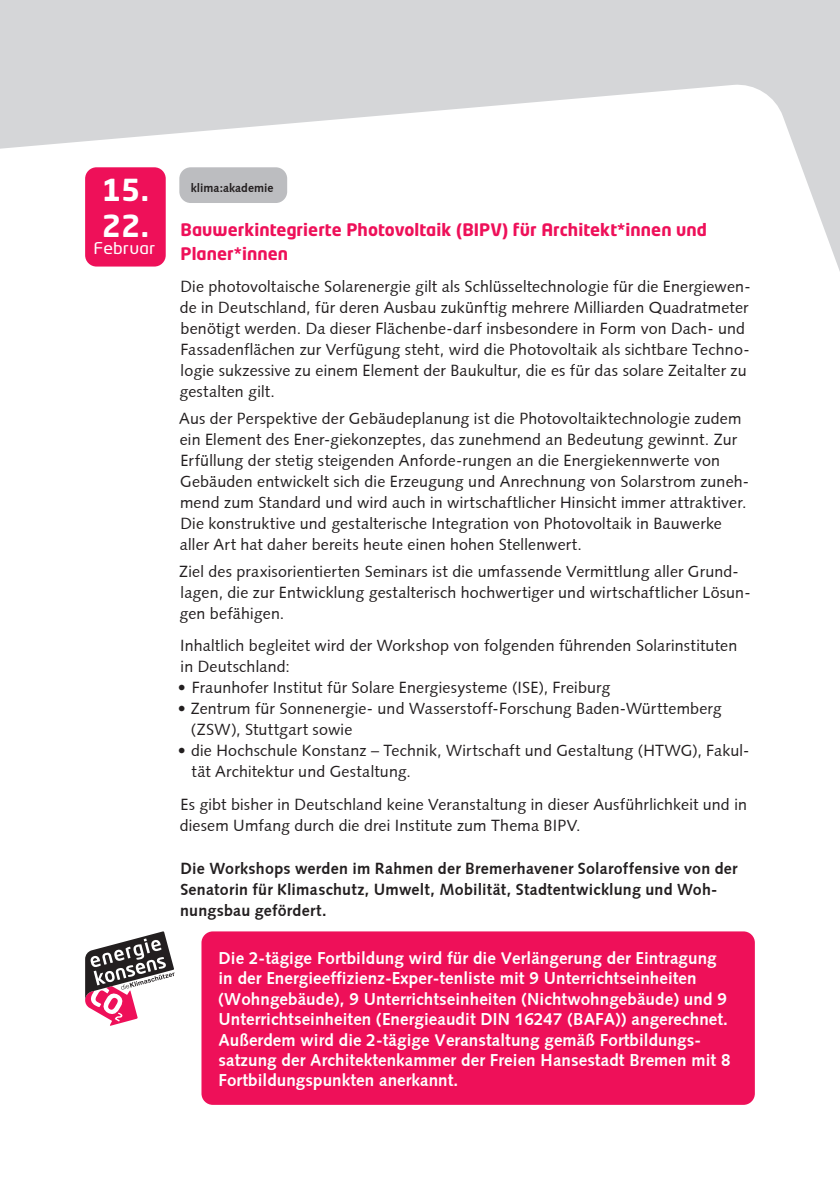
<style>
.page{position:relative;width:840px;height:1191px;background:#fff}
.page>*{position:absolute;margin:0;border:0;box-sizing:border-box;transform-origin:0 0}
.t1{font:700 30px "Neo Tech Std";color:#fff}
.t2{font:17px/20.4px "Syntaxbold";letter-spacing:.005em;color:#fff}
.t3{font:700 17px/24px "Neo Tech Std";letter-spacing:.005em;color:#ee1059}
.t4{font:16px/21px "Syntaxroman";letter-spacing:.01em;color:#231f20}
.t5{font:16px/21px "Syntaxbold";letter-spacing:.015em;color:#231f20}
.t6{font:16px "Neo Tech Std";letter-spacing:.005em;color:#fff;scale:1.11 1}
.t7{font:12px "Syntaxbold";letter-spacing:.005em;color:#231f20}
</style>
<div class="page">
<div style="left:0;top:0;width:839px;height:285px;background:#d5d6d8"></div>
<svg style="left:0;top:84px;width:839px;height:201px;fill:#fff"></svg>
<svg style="left:85px;top:931px;width:89px;height:94px"></svg>
<div style="left:179px;top:167px;width:108px;height:36px;background:#bcbdc0;border-radius:11px"></div>
<div style="left:85px;top:167px;width:81px;height:99px;background:#ee1059;border-radius:11px"></div>
<div style="left:201px;top:931px;width:553px;height:173px;background:#ee1059;border-radius:11px"></div>
<p class="t1" style="left:102px;top:170px;width:49px">15.</p>
<p class="t1" style="left:102px;top:206px;width:49px">22.</p>
<p class="t6" style="left:94px;top:238px;width:57px">Februar</p>
<p class="t7" style="left:190px;top:181px;width:84px">klima:akademie</p>
<p class="t3" style="left:180px;top:217px;width:527px">Bauwerkintegrierte Photovoltaik (BIPV) für Architekt*innen und<br>Planer*innen</p>
<p class="t4" style="left:179px;top:276px;width:572px">Die photovoltaische Solarenergie gilt als Schlüsseltechnologie für die Energiewen&shy;de in Deutschland, für deren Ausbau zukünftig mehrere Milliarden Quadratmeter benötigt werden. Da dieser Flächenbe-darf insbesondere in Form von Dach- und Fassadenflächen zur Verfügung steht, wird die Photovoltaik als sichtbare Techno&shy;logie sukzessive zu einem Element der Baukultur, die es für das solare Zeitalter zu gestalten gilt.</p>
<p class="t4" style="left:179px;top:408px;width:571px">Aus der Perspektive der Gebäudeplanung ist die Photovoltaiktechnologie zudem ein Element des Ener-giekonzeptes, das zunehmend an Bedeutung gewinnt. Zur Erfüllung der stetig steigenden Anforde-rungen an die Energiekennwerte von Gebäuden entwickelt sich die Erzeugung und Anrechnung von Solarstrom zuneh&shy;mend zum Standard und wird auch in wirtschaftlicher Hinsicht immer attraktiver.<br>Die konstruktive und gestalterische Integration von Photovoltaik in Bauwerke aller Art hat daher bereits heute einen hohen Stellenwert.</p>
<p class="t4" style="left:179px;top:561px;width:572px">Ziel des praxisorientierten Seminars ist die umfassende Vermittlung aller Grund&shy;lagen, die zur Entwicklung gestalterisch hochwertiger und wirtschaftlicher Lösun&shy;gen befähigen.</p>
<p class="t4" style="left:180px;top:635px;width:558px">Inhaltlich begleitet wird der Workshop von folgenden führenden Solarinstituten in Deutschland:</p>
<p class="t4" style="left:178px;top:677px;width:433px">• Fraunhofer Institut für Solare Energiesysteme (ISE), Freiburg</p>
<p class="t4" style="left:191px;top:698px;width:532px;text-indent:-13px">• Zentrum für Sonnenergie- und Wasserstoff-Forschung Baden-Württemberg (ZSW), Stuttgart sowie</p>
<p class="t4" style="left:191px;top:740px;width:559px;text-indent:-14px">• die Hochschule Konstanz – Technik, Wirtschaft und Gestaltung (HTWG), Fakul&shy;tät Architektur und Gestaltung.</p>
<p class="t4" style="left:180px;top:793px;width:568px">Es gibt bisher in Deutschland keine Veranstaltung in dieser Ausführlichkeit und in diesem Umfang durch die drei Institute zum Thema BIPV.</p>
<p class="t5" style="left:180px;top:858px;width:558px">Die Workshops werden im Rahmen der Bremerhavener Solaroffensive von der<br>Senatorin für Klimaschutz, Umwelt, Mobilität, Stadtentwicklung und Woh&shy;nungsbau gefördert.</p>
<p class="t2" style="left:218px;top:948px;width:510px">Die 2-tägige Fortbildung wird für die Verlängerung der Eintragung in der Energieeffizienz-Exper-tenliste mit 9 Unterrichtseinheiten (Wohngebäude), 9 Unterrichtseinheiten (Nichtwohngebäude) und 9<br>Unterrichtseinheiten (Energieaudit DIN 16247 (BAFA)) angerechnet.</p>
<p class="t2" style="left:218px;top:1029px;width:513px">Außerdem wird die 2-tägige Veranstaltung gemäß Fortbildungs&shy;satzung der Architektenkammer der Freien Hansestadt Bremen mit 8<br>Fortbildungspunkten anerkannt.</p>
</div>
